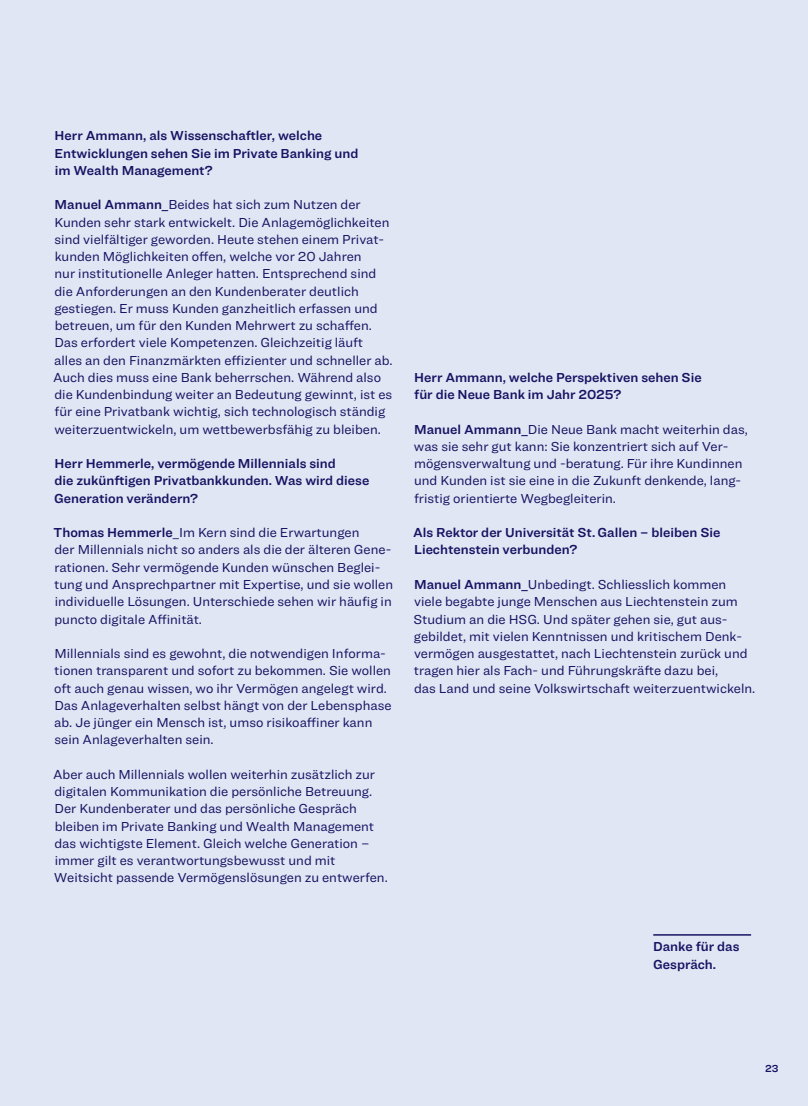
<style>
.page{position:relative;width:808px;height:1106px;background:#e0e6f3}
.page>*{position:absolute;margin:0;border:0;box-sizing:border-box;transform-origin:0 0}
._05_Lauftext{font:13.5px/17.2px "Ringside";color:#191364}
._05_Lauftext-2{font:13.5px/17.2px "Ringside Regular Semi";color:#191364}
.t1{font:10.5px "Ringside Regular Semi";color:#191364}
.s1{font-family:"Ringside Regular Semi"}
</style>
<div class="page">
<hr style="left:653px;top:934px;width:98px;height:1px;background:#191364">
<p class="_05_Lauftext-2" style="left:55px;top:127px;width:305px">Herr Ammann, als Wissenschaftler, welche<br>Entwicklungen sehen Sie im Private Banking und im Wealth Management?</p>
<p class="_05_Lauftext" style="left:53px;top:196px;width:341px"><span class="s1">Manuel Ammann_</span>Beides hat sich zum Nutzen der Kunden sehr stark entwickelt. Die Anlagemöglichkeiten sind vielfältiger geworden. Heute stehen einem Privat&shy;kunden Möglichkeiten offen, welche vor 20 Jahren<br>nur institutionelle Anleger hatten. Entsprechend sind die Anforderungen an den Kundenberater deutlich gestiegen. Er muss Kunden ganzheitlich erfassen und betreuen, um für den Kunden Mehrwert zu schaffen.<br>Das erfordert viele Kompetenzen. Gleichzeitig läuft alles an den Finanzmärkten effizienter und schneller ab.<br>Auch dies muss eine Bank beherrschen. Während also die Kundenbindung weiter an Bedeutung gewinnt, ist es für eine Privatbank wichtig, sich technologisch ständig weiterzuentwickeln, um wettbewerbsfähig zu bleiben.</p>
<p class="_05_Lauftext-2" style="left:54px;top:454px;width:317px">Herr Hemmerle, vermögende Millennials sind<br>die zukünftigen Privatbankkunden. Was wird diese<br>Generation verändern?</p>
<p class="_05_Lauftext" style="left:54px;top:523px;width:341px"><span class="s1">Thomas Hemmerle</span>_Im Kern sind die Erwartungen<br>der Millennials nicht so anders als die der älteren Gene&shy;rationen. Sehr vermögende Kunden wünschen Beglei&shy;tung und Ansprechpartner mit Expertise, und sie wollen individuelle Lösungen. Unterschiede sehen wir häufig in puncto digitale Affinität.</p>
<p class="_05_Lauftext" style="left:54px;top:644px;width:339px">Millennials sind es gewohnt, die notwendigen Informa&shy;tionen transparent und sofort zu bekommen. Sie wollen oft auch genau wissen, wo ihr Vermögen angelegt wird.<br>Das Anlageverhalten selbst hängt von der Lebensphase ab. Je jünger ein Mensch ist, umso risikoaffiner kann sein Anlageverhalten sein.</p>
<p class="_05_Lauftext" style="left:53px;top:765px;width:336px">Aber auch Millennials wollen weiterhin zusätzlich zur digitalen Kommunikation die persönliche Betreuung.<br>Der Kundenberater und das persönliche Gespräch bleiben im Private Banking und Wealth Management das wichtigste Element. Gleich welche Generation – immer gilt es verantwortungsbewusst und mit Weitsicht passende Vermögenslösungen zu entwerfen.</p>
<p class="_05_Lauftext-2" style="left:414px;top:368px;width:289px">Herr Ammann, welche Perspektiven sehen Sie für die Neue Bank im Jahr 2025?</p>
<p class="_05_Lauftext" style="left:414px;top:420px;width:335px"><span class="s1">Manuel Ammann_</span>Die Neue Bank macht weiterhin das, was sie sehr gut kann: Sie konzentriert sich auf Ver&shy;mögensverwaltung und -beratung. Für ihre Kundinnen und Kunden ist sie eine in die Zukunft denkende, lang&shy;fristig orientierte Wegbegleiterin.</p>
<p class="_05_Lauftext-2" style="left:413px;top:523px;width:309px">Als Rektor der Universität St. Gallen – bleiben Sie<br>Liechtenstein verbunden?</p>
<p class="_05_Lauftext" style="left:414px;top:575px;width:343px"><span class="s1">Manuel Ammann_</span>Unbedingt. Schliesslich kommen viele begabte junge Menschen aus Liechtenstein zum Studium an die HSG. Und später gehen sie, gut aus&shy;gebildet, mit vielen Kenntnissen und kritischem Denk&shy;vermögen ausgestattet, nach Liechtenstein zurück und tragen hier als Fach- und Führungskräfte dazu bei,<br>das Land und seine Volkswirtschaft weiterzuentwickeln.</p>
<p class="_05_Lauftext-2" style="left:653px;top:937px;width:88px">Danke für das<br>Gespräch.</p>
<p class="t1" style="left:765px;top:1060px;width:15px">23</p>
</div>
